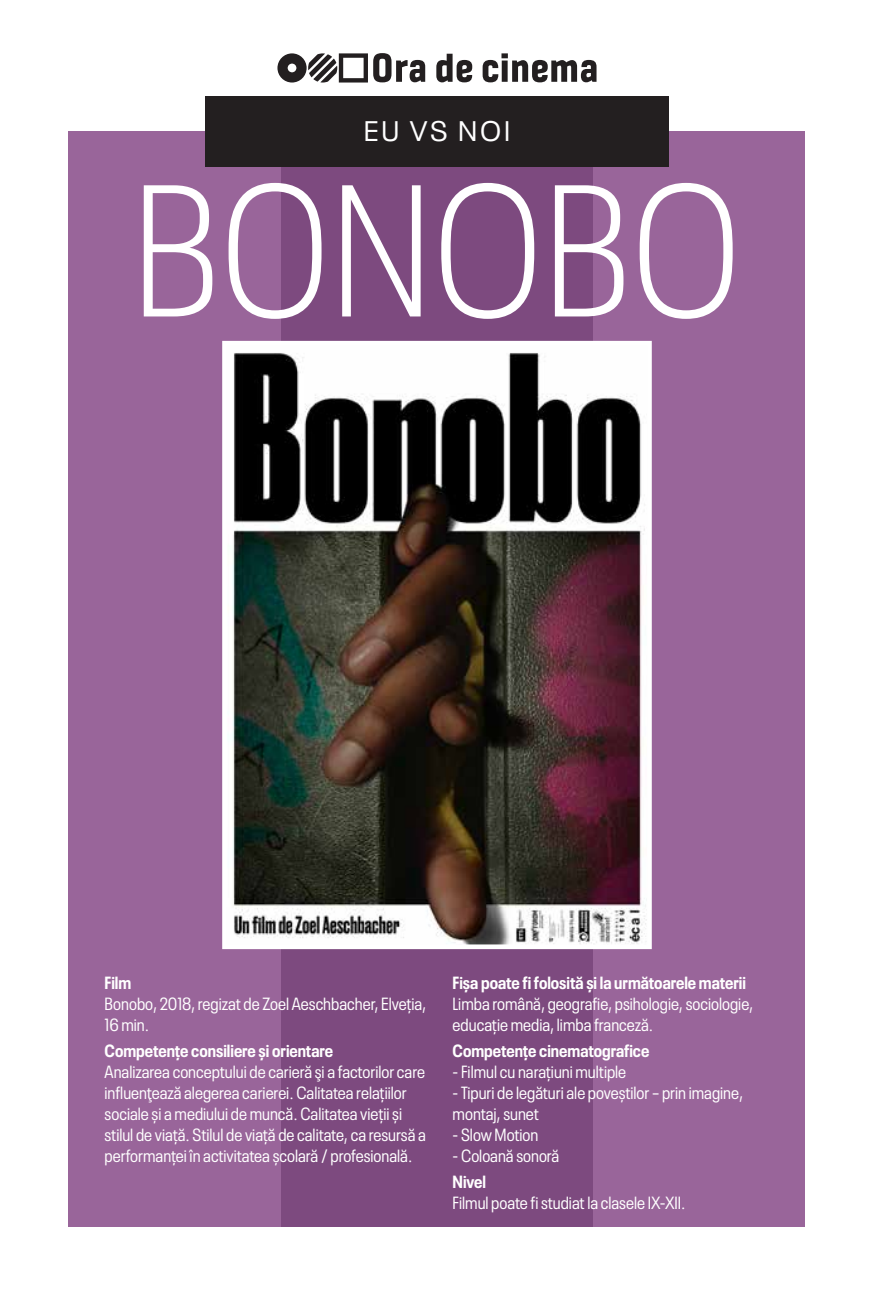
<style>
.page{position:relative;width:874px;height:1290px;background:#fff}
.page>*{position:absolute;margin:0;border:0;box-sizing:border-box;transform-origin:0 0}
.t1{font:300 condensed 185.67px "Neue Plak";color:#fff}
.t2{font:28px "Neue Plak";letter-spacing:.1em;color:#fff}
.t3{font:condensed 17.5px/21px "Neue Plak";color:#fff}
.t4{font:700 condensed 17.5px "Neue Plak";color:#fff}
</style>
<div class="page">
<div style="left:69px;top:132px;width:735px;height:1095px;background:#99659a"></div>
<div style="left:281px;top:139px;width:311px;height:1088px;background:#7d4a7f"></div>
<div style="left:205px;top:97px;width:463px;height:70px;background:#231f20"></div>
<svg style="left:436px;top:54px;width:36px;height:28px"></svg>
<svg style="left:482px;top:53px;width:114px;height:29px"></svg>
<svg style="left:277px;top:53px;width:148px;height:30px"></svg>
<img style="left:228px;top:347px;width:417px;height:596px">
<div style="left:222px;top:341px;width:429px;height:608px;border:5px solid #fff"></div>
<h2 class="t2" style="left:363px;top:110px;width:148px">EU VS NOI</h2>
<h1 class="t1" style="left:132px;top:117px;width:610px">BONOBO</h1>
<p class="t4" style="left:105px;top:969px;width:28px">Film</p>
<p class="t3" style="left:105px;top:992px;width:323px">Bonobo, 2018, regizat de Zoel Aeschbacher, Elveția,<br>16 min.</p>
<p class="t4" style="left:105px;top:1037px;width:230px">Competențe consiliere și orientare</p>
<p class="t3" style="left:105px;top:1060px;width:322px">Analizarea conceptului de carieră şi a factorilor care influenţează alegerea carierei. Calitatea relațiilor sociale și a mediului de muncă. Calitatea vieții și stilul de viață. Stilul de viață de calitate, ca resursă a performanței în activitatea școlară / profesională.</p>
<p class="t4" style="left:452px;top:969px;width:295px">Fișa poate fi folosită și la următoarele materii</p>
<p class="t3" style="left:452px;top:992px;width:302px">Limba română, geografie, psihologie, sociologie, educație media, limba franceză.</p>
<p class="t4" style="left:452px;top:1037px;width:198px">Competențe cinematografice</p>
<p class="t3" style="left:452px;top:1060px;width:175px">- Filmul cu narațiuni multiple</p>
<p class="t3" style="left:452px;top:1081px;width:292px">- Tipuri de legături ale poveștilor – prin imagine, montaj, sunet</p>
<p class="t3" style="left:452px;top:1123px;width:87px">- Slow Motion</p>
<p class="t3" style="left:452px;top:1144px;width:107px">- Coloană sonoră</p>
<p class="t4" style="left:452px;top:1168px;width:35px">Nivel</p>
<p class="t3" style="left:452px;top:1191px;width:234px">Filmul poate fi studiat la clasele IX-XII.</p>
</div>
